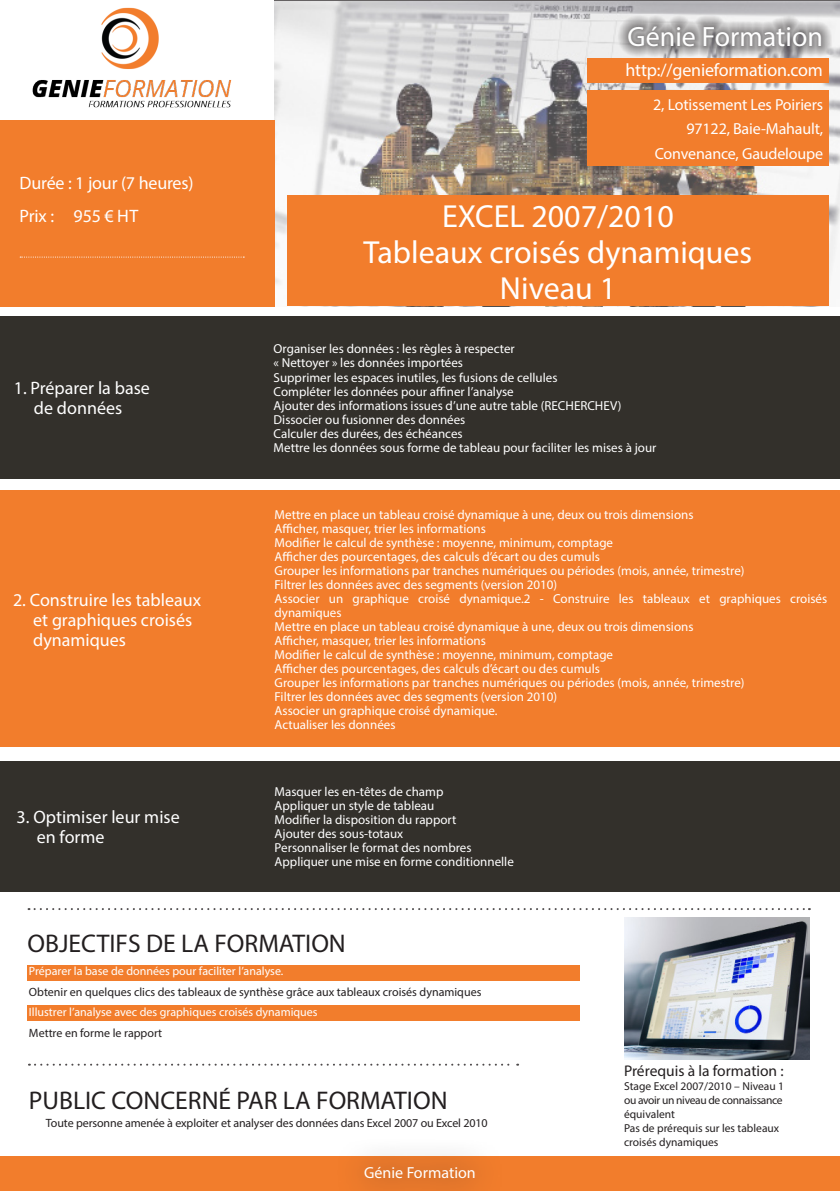
<style>
.page{position:relative;width:840px;height:1191px;background:#fff}
.page>*{position:absolute;margin:0;border:0;box-sizing:border-box;transform-origin:0 0}
.t1{font:32px/36px "Myriad Pro";color:#fff;text-align:center}
.t2{font:28px "Myriad Pro";color:#fff}
.t3{font:25.6px "Myriad Pro";color:#231f20}
.t4{font:18px/20px "Myriad Pro";color:#fff}
.t5{font:16px "Myriad Pro";letter-spacing:-.01em;color:#fff}
.t6{font:15.6px "Myriad Pro";color:#231f20}
.t7{font:13px/14px "Myriad Pro";color:#fff}
.t8{font:12px "Myriad Pro";color:#231f20}
.t9{font:12px "Myriad Pro";color:#fff}
.t10{font:11.6px/14px "Myriad Pro";color:#231f20}
</style>
<div class="page">
<img style="left:274px;top:1px;width:565px;height:305px">
<div style="left:0;top:120px;width:274px;height:186px;background:#f27d2c"></div>
<div style="left:287px;top:196px;width:541px;height:110px;background:#f27d2c"></div>
<div style="left:0;top:1156px;width:839px;height:35px;background:#f27d2c"></div>
<div style="left:0;top:761px;width:839px;height:130px;background:#33302b"></div>
<div style="left:0;top:316px;width:839px;height:162px;background:#33302b"></div>
<div style="left:0;top:490px;width:839px;height:257px;background:#f27d2c"></div>
<div style="left:27px;top:965px;width:552px;height:15px;background:#f27d2c"></div>
<div style="left:27px;top:1006px;width:552px;height:15px;background:#f27d2c"></div>
<svg style="left:617px;top:15px;width:214px;height:41px;background:#b1afb0"></svg>
<div style="left:363px;top:1155px;width:113px;height:36px;background:#e4762b"></div>
<svg style="left:29px;top:1063px;width:489px;height:2px"></svg>
<svg style="left:28px;top:908px;width:781px;height:2px"></svg>
<div style="left:587px;top:58px;width:241px;height:24px;background:#f27d2c"></div>
<img style="left:32px;top:7px;width:200px;height:101px">
<img style="left:624px;top:917px;width:185px;height:143px">
<div style="left:587px;top:91px;width:241px;height:75px;background:#f27d2c"></div>
<svg style="left:20px;top:256px;width:224px;height:1px"></svg>
<p class="t2" style="left:627px;top:19px;width:197px">Génie Formation</p>
<p class="t4" style="left:625px;top:60px;width:199px">http://genieformation.com</p>
<p class="t4" style="left:20px;top:173px;width:175px">Durée : 1 jour (7 heures)</p>
<p class="t4" style="left:20px;top:205px;width:120px">Prix : 955 € HT</p>
<p class="t4" style="left:14px;top:378px;width:137px;text-align:center">1. Préparer la base de données</p>
<p class="t4" style="left:33px;top:589px;width:169px;text-indent:-20px">2. Construire les tableaux et graphiques croisés dynamiques</p>
<p class="t4" style="left:37px;top:807px;width:144px;text-indent:-20px">3. Optimiser leur mise en forme</p>
<p class="t5" style="left:653px;top:95px;width:171px">2, Lotissement Les Poiriers</p>
<p class="t5" style="left:686px;top:119px;width:138px">97122, Baie-Mahault,</p>
<p class="t5" style="left:654px;top:144px;width:170px">Convenance, Gaudeloupe</p>
<p class="t1" style="left:363px;top:198px;width:390px">EXCEL 2007/2010<br>Tableaux croisés dynamiques</p>
<p class="t1" style="left:499px;top:270px;width:118px">Niveau 1</p>
<p class="t7" style="left:273px;top:342px;width:242px">Organiser les données : les règles à respecter</p>
<p class="t7" style="left:273px;top:356px;width:191px">« Nettoyer » les données importées</p>
<p class="t7" style="left:273px;top:370px;width:285px">Supprimer les espaces inutiles, les fusions de cellules</p>
<p class="t7" style="left:273px;top:384px;width:241px">Compléter les données pour affiner l’analyse</p>
<p class="t7" style="left:273px;top:398px;width:349px">Ajouter des informations issues d’une autre table (RECHERCHEV)</p>
<p class="t7" style="left:273px;top:412px;width:193px">Dissocier ou fusionner des données</p>
<p class="t7" style="left:273px;top:426px;width:190px">Calculer des durées, des échéances</p>
<p class="t7" style="left:273px;top:440px;width:384px">Mettre les données sous forme de tableau pour faciliter les mises à jour</p>
<p class="t7" style="left:274px;top:507px;width:420px">Mettre en place un tableau croisé dynamique à une, deux ou trois dimensions</p>
<p class="t7" style="left:274px;top:521px;width:213px">Afficher, masquer, trier les informations</p>
<p class="t7" style="left:274px;top:535px;width:340px">Modifier le calcul de synthèse : moyenne, minimum, comptage</p>
<p class="t7" style="left:274px;top:549px;width:327px">Afficher des pourcentages, des calculs d’écart ou des cumuls</p>
<p class="t7" style="left:274px;top:563px;width:471px">Grouper les informations par tranches numériques ou périodes (mois, année, trimestre)</p>
<p class="t7" style="left:274px;top:577px;width:284px">Filtrer les données avec des segments (version 2010)</p>
<p class="t7" style="left:274px;top:591px;width:553px">Associer un graphique croisé dynamique.2 - Construire les tableaux et graphiques croisés dynamiques</p>
<p class="t7" style="left:274px;top:619px;width:420px">Mettre en place un tableau croisé dynamique à une, deux ou trois dimensions</p>
<p class="t7" style="left:274px;top:633px;width:213px">Afficher, masquer, trier les informations</p>
<p class="t7" style="left:274px;top:647px;width:340px">Modifier le calcul de synthèse : moyenne, minimum, comptage</p>
<p class="t7" style="left:274px;top:661px;width:327px">Afficher des pourcentages, des calculs d’écart ou des cumuls</p>
<p class="t7" style="left:274px;top:675px;width:471px">Grouper les informations par tranches numériques ou périodes (mois, année, trimestre)</p>
<p class="t7" style="left:274px;top:689px;width:284px">Filtrer les données avec des segments (version 2010)</p>
<p class="t7" style="left:274px;top:703px;width:224px">Associer un graphique croisé dynamique.</p>
<p class="t7" style="left:274px;top:717px;width:122px">Actualiser les données</p>
<p class="t7" style="left:274px;top:785px;width:170px">Masquer les en-têtes de champ</p>
<p class="t7" style="left:274px;top:799px;width:161px">Appliquer un style de tableau</p>
<p class="t7" style="left:274px;top:813px;width:183px">Modifier la disposition du rapport</p>
<p class="t7" style="left:274px;top:827px;width:130px">Ajouter des sous-totaux</p>
<p class="t7" style="left:274px;top:841px;width:198px">Personnaliser le format des nombres</p>
<p class="t7" style="left:274px;top:855px;width:240px">Appliquer une mise en forme conditionnelle</p>
<p class="t3" style="left:27px;top:928px;width:319px">OBJECTIFS DE LA FORMATION</p>
<p class="t9" style="left:29px;top:963px;width:256px">Préparer la base de données pour faciliter l’analyse.</p>
<p class="t8" style="left:29px;top:984px;width:454px">Obtenir en quelques clics des tableaux de synthèse grâce aux tableaux croisés dynamiques</p>
<p class="t9" style="left:29px;top:1005px;width:290px">Illustrer l’analyse avec des graphiques croisés dynamiques</p>
<p class="t8" style="left:29px;top:1025px;width:135px">Mettre en forme le rapport</p>
<p class="t3" style="left:29px;top:1084px;width:420px">PUBLIC CONCERNÉ PAR LA FORMATION</p>
<p class="t8" style="left:46px;top:1115px;width:443px">Toute personne amenée à exploiter et analyser des données dans Excel 2007 ou Excel 2010</p>
<p class="t5" style="left:364px;top:1162px;width:113px">Génie Formation</p>
<p class="t6" style="left:623px;top:1061px;width:161px">Prérequis à la formation :</p>
<p class="t10" style="left:623px;top:1078px;width:161px">Stage Excel 2007/2010 – Niveau 1 ou avoir un niveau de connaissance équivalent</p>
<p class="t10" style="left:623px;top:1120px;width:157px">Pas de prérequis sur les tableaux croisés dynamiques</p>
</div>
